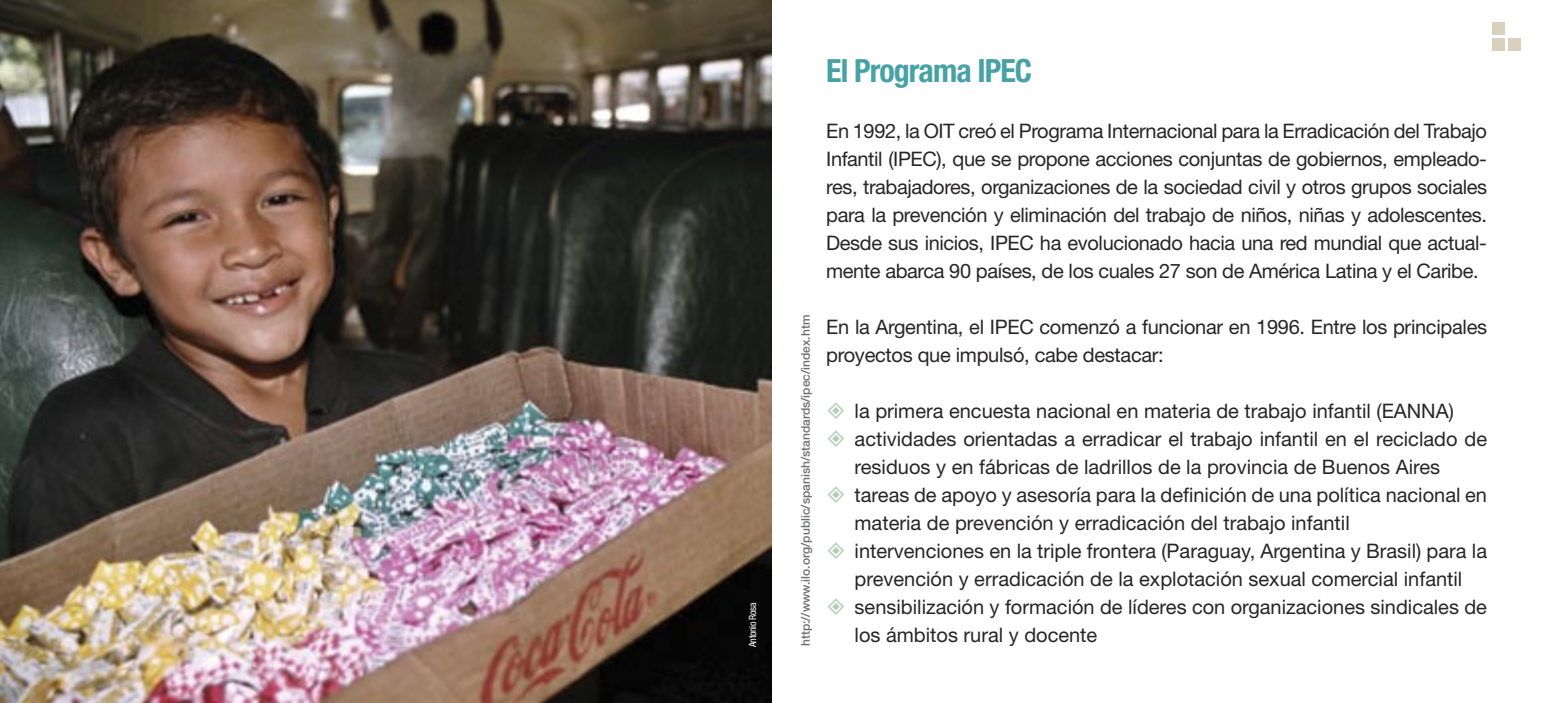
<style>
.page{position:relative;width:1543px;height:703px;background:#fff}
.page>*{position:absolute;margin:0;border:0;box-sizing:border-box;transform-origin:0 0}
.t1{font:700 condensed 32px "Helvetica Neue LT Std";letter-spacing:-.03em;color:#46a2a4}
.t2{font:20px/28px "Helvetica Neue LT Std";color:#272525}
.t3{font:500 12px "Helvetica Neue LT Std";color:#6d6e71}
.t4{font:condensed 10px "Helvetica Neue LT Std";letter-spacing:-.03em;color:#fff}
.s1{color:#b6ccb8}
</style>
<div class="page">
<div style="left:1491px;top:39px;width:12px;height:12px;background:#d9d0bd"></div>
<div style="left:1508px;top:39px;width:12px;height:12px;background:#d9d0bd"></div>
<div style="left:1491px;top:22px;width:12px;height:13px;background:#d9d0bd"></div>
<img style="left:0;top:0;width:771px;height:703px">
<p class="t4" style="left:746px;top:647px;width:47px;rotate:-90deg">Antonio Rosa</p>
<p class="t3" style="left:798px;top:646px;width:333px;rotate:-90deg">http://www.ilo.org/public/spanish/standards/ipec/index.htm</p>
<p class="t1" style="left:826px;top:52px;width:207px">El Programa IPEC</p>
<p class="t2" style="left:826px;top:117px;width:662px;text-align:justify">En 1992, la OIT creó el Programa Internacional para la Erradicación del Trabajo Infantil (IPEC), que se propone acciones conjuntas de gobiernos, empleado&shy;res, trabajadores, organizaciones de la sociedad civil y otros grupos sociales para la prevención y eliminación del trabajo de niños, niñas y adolescentes.<br>Desde sus inicios, IPEC ha evolucionado hacia una red mundial que actual&shy;mente abarca 90 países, de los cuales 27 son de América Latina y el Caribe.</p>
<p class="t2" style="left:826px;top:313px;width:662px">En la Argentina, el IPEC comenzó a funcionar en 1996. Entre los principales proyectos que impulsó, cabe destacar:</p>
<p class="t2" style="left:826px;top:397px;width:629px"><span class="s1">≤</span> la primera encuesta nacional en materia de trabajo infantil (EANNA)</p>
<p class="t2" style="left:854px;top:425px;width:634px;text-indent:-28px"><span class="s1">≤</span> actividades orientadas a erradicar el trabajo infantil en el reciclado de residuos y en fábricas de ladrillos de la provincia de Buenos Aires</p>
<p class="t2" style="left:854px;top:481px;width:634px;text-indent:-28px"><span class="s1">≤</span> tareas de apoyo y asesoría para la definición de una política nacional en materia de prevención y erradicación del trabajo infantil</p>
<p class="t2" style="left:826px;top:537px;width:662px;text-align:center"><span class="s1">≤</span> intervenciones en la triple frontera (Paraguay, Argentina y Brasil) para la prevención y erradicación de la explotación sexual comercial infantil</p>
<p class="t2" style="left:826px;top:593px;width:662px"><span class="s1">≤</span> sensibilización y formación de líderes con organizaciones sindicales de</p>
<p class="t2" style="left:854px;top:621px;width:244px">los ámbitos rural y docente</p>
</div>
